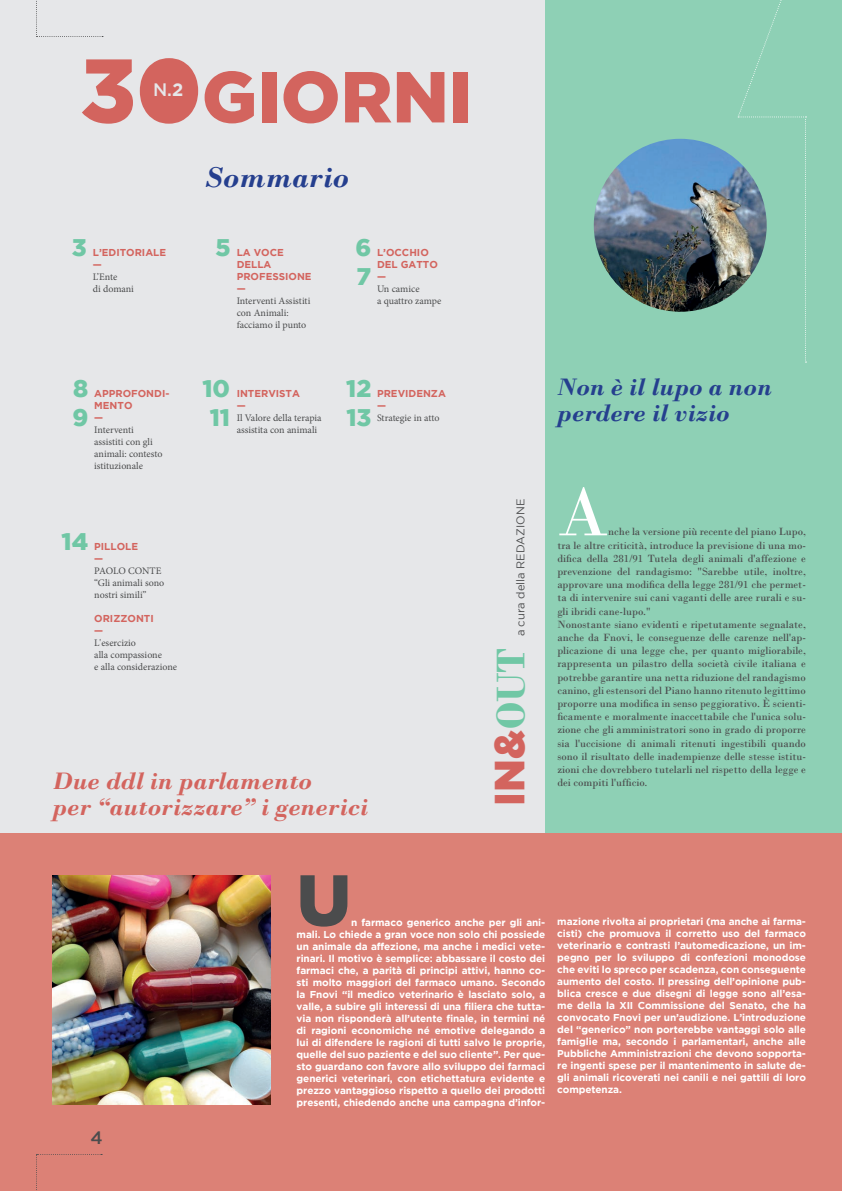
<style>
.page{position:relative;width:842px;height:1191px;background:#e6e7e9}
.page>*{position:absolute;margin:0;border:0;box-sizing:border-box;transform-origin:0 0}
.t1{font:900 72px "Gotham";color:#d3645e}
.t2{font:72px "Bodoni";color:#fff}
.t3{font:900 72px "Gotham";color:#4b4c4d}
.t4{font:900 42px "Gotham";color:#d3645e}
.t5{font:italic 700 30px "Bodoni";color:#253f8e}
.t6{font:italic 700 25px/26px "Bodoni";color:#d3645e}
.t7{font:italic 700 25px/26px "Bodoni";color:#253f8e}
.t8{font:900 24px/28.8px "Gotham";color:#70c7a5}
.t9{font:500 18px "Gotham";color:#e6e7e9}
.t10{font:500 18px "Gotham";color:#4b4c4d}
.t11{font:11.2px "Gotham";color:#4b4c4d}
.t12{font:11px/13.2px "Bodoni";color:#4b4c4d}
.t13{font:700 10px/12px "Gotham";letter-spacing:-.01em;color:#fff;text-align:justify}
.t14{font:10px/12px "Minion Pro";color:#4b4c4d}
.t15{font:700 10px/12px "Gotham";color:#d3645e}
.s1{font-size:90px}
.s2{font-weight:700}
.s3{font-family:"Bodoni";font-weight:700;color:#70c7a5}
</style>
<div class="page">
<svg style="left:36px;top:0;width:67px;height:37px"></svg>
<div style="left:545px;top:0;width:297px;height:1172px;background:#8ed0b5"></div>
<div style="left:0;top:834px;width:842px;height:357px;background:#dc8176"></div>
<div style="left:150px;top:70px;width:38px;height:40px;background:#d3645e;border-radius:50%"></div>
<div style="left:149px;top:70px;width:39px;height:41px;border:1px solid #d3645e;border-radius:50%"></div>
<svg style="left:36px;top:1154px;width:66px;height:36px"></svg>
<img style="left:52px;top:875px;width:219px;height:229px">
<img style="left:594px;top:139px;width:173px;height:173px;border-radius:86px">
<svg style="left:737px;top:0;width:69px;height:362px"></svg>
<h1 class="t1" style="left:80px;top:55px;width:394px"><span class="s1">30</span>GIORNI</h1>
<h3 class="t9" style="left:153px;top:80px;width:32px">N.<span class="s2">2</span></h3>
<h3 class="t5" style="left:204px;top:159px;width:147px">Sommario</h3>
<h3 class="t8" style="left:72px;top:232px;width:16px">3</h3>
<h3 class="t8" style="left:216px;top:232px;width:17px">5</h3>
<p class="t15" style="left:93px;top:246px;width:75px">L’EDITORIALE —</p>
<p class="t14" style="left:93px;top:271px;width:43px">L’Ente<br>di domani</p>
<p class="t15" style="left:237px;top:246px;width:76px">LA VOCE<br>DELLA<br>PROFESSIONE —</p>
<p class="t14" style="left:237px;top:295px;width:75px">Interventi Assistiti con Animali: facciamo il punto</p>
<h3 class="t8" style="left:355px;top:232px;width:17px">6<br>7</h3>
<p class="t15" style="left:377px;top:246px;width:62px">L’OCCHIO<br>DEL GATTO —</p>
<p class="t14" style="left:377px;top:283px;width:66px">Un camice<br>a quattro zampe</p>
<h3 class="t8" style="left:72px;top:374px;width:17px">8<br>9</h3>
<p class="t15" style="left:94px;top:387px;width:77px">APPROFONDI-<br>MENTO<br>—</p>
<p class="t14" style="left:94px;top:424px;width:70px">Interventi assistiti con gli animali: contesto istituzionale</p>
<h3 class="t8" style="left:202px;top:374px;width:29px;text-align:center">10<br>11</h3>
<p class="t15" style="left:237px;top:387px;width:65px">INTERVISTA —</p>
<p class="t14" style="left:237px;top:412px;width:86px">Il Valore della terapia assistita con animali</p>
<h3 class="t8" style="left:346px;top:374px;width:27px">12<br>13</h3>
<p class="t15" style="left:377px;top:387px;width:70px">PREVIDENZA —</p>
<p class="t14" style="left:377px;top:412px;width:64px">Strategie in atto</p>
<h3 class="t8" style="left:62px;top:527px;width:28px">14</h3>
<p class="t15" style="left:94px;top:540px;width:45px">PILLOLE —</p>
<p class="t14" style="left:94px;top:565px;width:72px">PAOLO CONTE “Gli animali sono nostri simili”</p>
<p class="t15" style="left:94px;top:612px;width:61px">ORIZZONTI —</p>
<p class="t14" style="left:94px;top:637px;width:84px">L'esercizio<br>alla compassione<br>e alla considerazione</p>
<h3 class="t6" style="left:52px;top:768px;width:317px">Due ddl in parlamento<br>per “autorizzare” i generici</h3>
<p class="t11" style="left:514px;top:636px;width:139px;rotate:-90deg">a cura della REDAZIONE</p>
<h2 class="t4" style="left:485px;top:805px;width:159px;rotate:-90deg">IN&amp;<span class="s3">OUT</span></h2>
<h3 class="t7" style="left:557px;top:374px;width:216px">Non è il lupo a non perdere il vizio</h3>
<h1 class="t2" style="left:557px;top:469px;width:52px">A</h1>
<p class="t12" style="left:557px;top:525px;width:250px;text-indent:51px">nche la versione più recente del piano Lupo, tra le altre criticità, introduce la previsione di una mo&shy;difica della 281/91 Tutela degli animali d'affezione e prevenzione del randagismo: "Sarebbe utile, inoltre, approvare una modifica della legge 281/91 che permet&shy;ta di intervenire sui cani vaganti delle aree rurali e su&shy;gli ibridi cane-lupo."<br>Nonostante siano evidenti e ripetutamente segnalate, anche da Fnovi, le conseguenze delle carenze nell'ap&shy;plicazione di una legge che, per quanto migliorabile, rappresenta un pilastro della società civile italiana e potrebbe garantire una netta riduzione del randagismo canino, gli estensori del Piano hanno ritenuto legittimo proporre una modifica in senso peggiorativo. È scienti&shy;ficamente e moralmente inaccettabile che l'unica solu&shy;zione che gli amministratori sono in grado di proporre sia l'uccisione di animali ritenuti ingestibili quando sono il risultato delle inadempienze delle stesse istitu&shy;zioni che dovrebbero tutelarli nel rispetto della legge e dei compiti l'ufficio.</p>
<h3 class="t10" style="left:90px;top:1127px;width:14px">4</h3>
<h1 class="t3" style="left:297px;top:858px;width:56px">U</h1>
<p class="t13" style="left:297px;top:916px;width:250px;text-indent:55px">n farmaco generico anche per gli ani&shy;mali. Lo chiede a gran voce non solo chi possiede un animale da affezione, ma anche i medici vete&shy;rinari. Il motivo è semplice: abbassare il costo dei farmaci che, a parità di principi attivi, hanno co&shy;sti molto maggiori del farmaco umano. Secondo la Fnovi “il medico veterinario è lasciato solo, a valle, a subire gli interessi di una filiera che tutta&shy;via non risponderà all’utente finale, in termini né di ragioni economiche né emotive delegando a lui di difendere le ragioni di tutti salvo le proprie, quelle del suo paziente e del suo cliente”. Per que&shy;sto guardano con favore allo sviluppo dei farmaci generici veterinari, con etichettatura evidente e prezzo vantaggioso rispetto a quello dei prodotti presenti, chiedendo anche una campagna d’infor-</p>
<p class="t13" style="left:557px;top:915px;width:250px">mazione rivolta ai proprietari (ma anche ai farma&shy;cisti) che promuova il corretto uso del farmaco veterinario e contrasti l’automedicazione, un im&shy;pegno per lo sviluppo di confezioni monodose che eviti lo spreco per scadenza, con conseguente aumento del costo. Il pressing dell’opinione pub&shy;blica cresce e due disegni di legge sono all’esa&shy;me della la XII Commissione del Senato, che ha convocato Fnovi per un’audizione. L’introduzione del “generico” non porterebbe vantaggi solo alle famiglie ma, secondo i parlamentari, anche alle Pubbliche Amministrazioni che devono sopporta&shy;re ingenti spese per il mantenimento in salute de&shy;gli animali ricoverati nei canili e nei gattili di loro competenza.</p>
</div>
